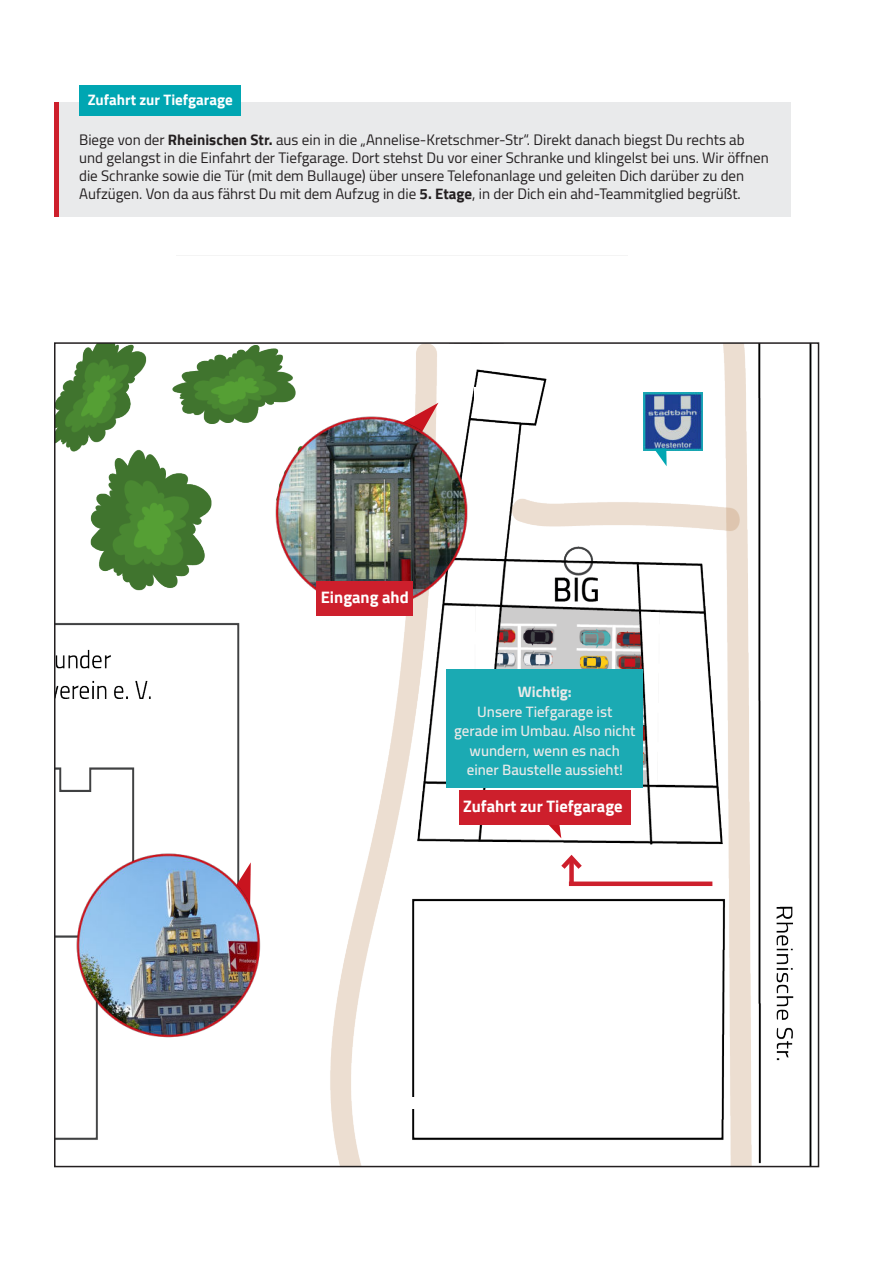
<style>
.page{position:relative;width:893px;height:1263px;background:#fff}
.page>*{position:absolute;margin:0;border:0;box-sizing:border-box;transform-origin:0 0}
.t1{font:700 16.5px "Cairo";color:#fff}
.t2{font:15px/18px "Cairo";color:#231f20}
.t3{font:600 15px/19.5px "Cairo";color:#ebeae9;text-align:center}
.t4{font:700 15px "Cairo";color:#fff}
.t5{font:700 15px "Cairo";color:#ebeae9}
.s1{font-weight:700}
</style>
<div class="page">
<img style="left:57px;top:345px;width:755px;height:819px">
<div style="left:54px;top:102px;width:736px;height:115px;background:#e9eaeb"></div>
<div style="left:54px;top:102px;width:5px;height:115px;background:#cd1f2c"></div>
<img style="left:643px;top:392px;width:60px;height:58px">
<svg style="left:654px;top:448px;width:13px;height:18px"></svg>
<div style="left:79px;top:86px;width:162px;height:30px;background:#00a6b2"></div>
<div style="left:390px;top:1097px;width:74px;height:12px;background:#fff"></div>
<div style="left:569px;top:881px;width:143px;height:5px;background:#cd1f2c"></div>
<div style="left:569px;top:858px;width:5px;height:26px;background:#cd1f2c"></div>
<svg style="left:533px;top:824px;width:53px;height:50px"></svg>
<img style="left:176px;top:342px;width:451px;height:287px">
<div style="left:446px;top:669px;width:197px;height:119px;background:#1baab3"></div>
<div style="left:459px;top:790px;width:172px;height:34px;background:#cd1f2c"></div>
<div style="left:317px;top:581px;width:96px;height:34px;background:#cd1f2c"></div>
<img style="left:54px;top:836px;width:364px;height:307px">
<div style="left:475px;top:388px;width:59px;height:26px;background:#fff"></div>
<p class="t4" style="left:88px;top:92px;width:146px">Zufahrt zur Tiefgarage</p>
<p class="t2" style="left:79px;top:132px;width:691px">Biege von der <span class="s1">Rheinischen Str.</span> aus ein in die „Annelise-Kretschmer-Str“. Direkt danach biegst Du rechts ab und gelangst in die Einfahrt der Tiefgarage. Dort stehst Du vor einer Schranke und klingelst bei uns. Wir öffnen die Schranke sowie die Tür (mit dem Bullauge) über unsere Telefonanlage und geleiten Dich darüber zu den Aufzügen. Von da aus fährst Du mit dem Aufzug in die <span class="s1">5. Etage</span>, in der Dich ein ahd-Teammitglied begrüßt.</p>
<p class="t1" style="left:321px;top:588px;width:89px">Eingang ahd</p>
<p class="t5" style="left:518px;top:684px;width:55px">Wichtig:</p>
<p class="t3" style="left:454px;top:703px;width:183px">Unsere Tiefgarage ist gerade im Umbau. Also nicht wundern, wenn es nach einer Baustelle aussieht!</p>
<p class="t1" style="left:463px;top:797px;width:161px">Zufahrt zur Tiefgarage</p>
</div>
